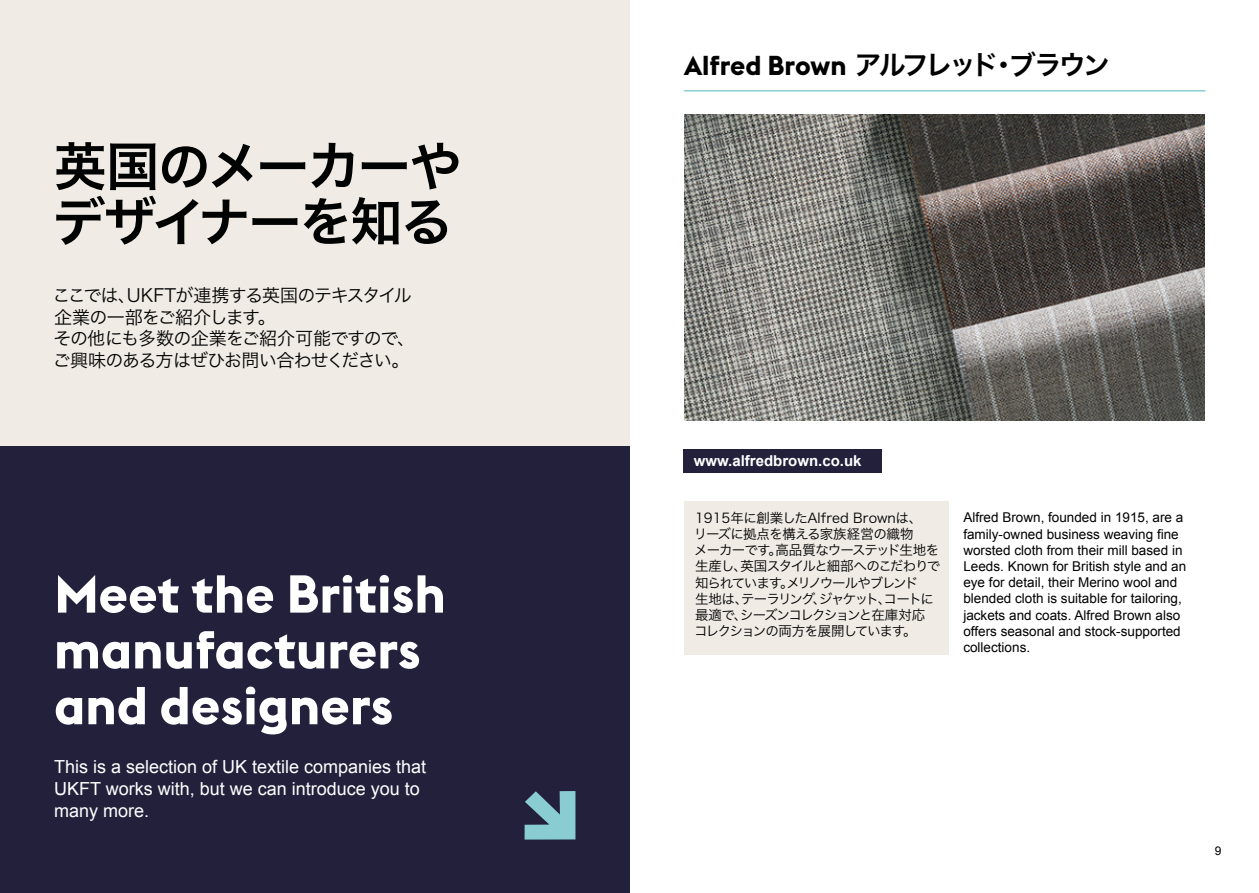
<style>
.page{position:relative;width:1259px;height:893px;background:#fff}
.page>*{position:absolute;margin:0;border:0;box-sizing:border-box;transform-origin:0 0}
.t1{font:700 52.5px/55.8px "Euclid Flex";color:#fff}
.t2{font:52.5px/55.8px "Hira Kaku Pro W6";letter-spacing:-.035em;color:#010202}
.t3{font:700 27px "Euclid Flex";color:#000}
.t4{font:18px/21.6px "Arial";color:#fff}
.t5{font:18px/21.6px "Hira Kaku Pro W3";letter-spacing:-.04em;color:#010202}
.t6{font:700 15px "Arial";color:#fff}
.t7{font:13.5px/16.2px "Arial";color:#000}
.t8{font:13.5px/16.2px "Hira Kaku Pro W3";letter-spacing:-.07em;color:#000}
.t9{font:12px "Arial";color:#000}
.s1{font-family:"Hira Kaku Pro W6";font-weight:400}
</style>
<div class="page">
<div style="left:0;top:0;width:629px;height:446px;background:#f0ebe5"></div>
<div style="left:0;top:446px;width:629px;height:447px;background:#23203c"></div>
<svg style="left:524px;top:791px;width:51px;height:49px"></svg>
<img style="left:684px;top:114px;width:521px;height:306px">
<div style="left:684px;top:501px;width:264px;height:154px;background:#f0ebe5"></div>
<hr style="left:684px;top:90px;width:521px;height:2px;background:#8bced4">
<div style="left:683px;top:449px;width:198px;height:24px;background:#23203c"></div>
<h1 class="t2" style="left:53px;top:136px;width:411px">英国のメーカーやデザイナーを知る</h1>
<h3 class="t5" style="left:53px;top:283px;width:364px">ここでは、UKFTが連携する英国のテキスタイル企業の一部をご紹介します。<br>その他にも多数の企業をご紹介可能ですので、ご興味のある方はぜひお問い合わせください。</h3>
<h1 class="t1" style="left:54px;top:567px;width:393px">Meet the British manufacturers and designers</h1>
<h3 class="t4" style="left:54px;top:756px;width:374px">This is a selection of UK textile companies that<br>UKFT works with, but we can introduce you to many more.</h3>
<h2 class="t3" style="left:684px;top:50px;width:427px">Alfred Brown <span class="s1">アルフレッド・ブラウン</span></h2>
<p class="t6" style="left:693px;top:451px;width:169px">www.alfredbrown.co.uk</p>
<p class="t8" style="left:694px;top:509px;width:248px">1915年に創業したAlfred Brownは、<br>リーズに拠点を構える家族経営の織物<br>メーカーです。高品質なウーステッド生地を生産し、英国スタイルと細部へのこだわりで知られています。メリノウールやブレンド<br>生地は、テーラリング、ジャケット、コートに最適で、シーズンコレクションと在庫対応コレクションの両方を展開しています。</p>
<p class="t7" style="left:963px;top:510px;width:224px">Alfred Brown, founded in 1915, are a family-owned business weaving fine worsted cloth from their mill based in Leeds. Known for British style and an eye for detail, their Merino wool and blended cloth is suitable for tailoring, jackets and coats. Alfred Brown also offers seasonal and stock-supported collections.</p>
<p class="t9" style="left:1215px;top:843px;width:8px">9</p>
</div>
